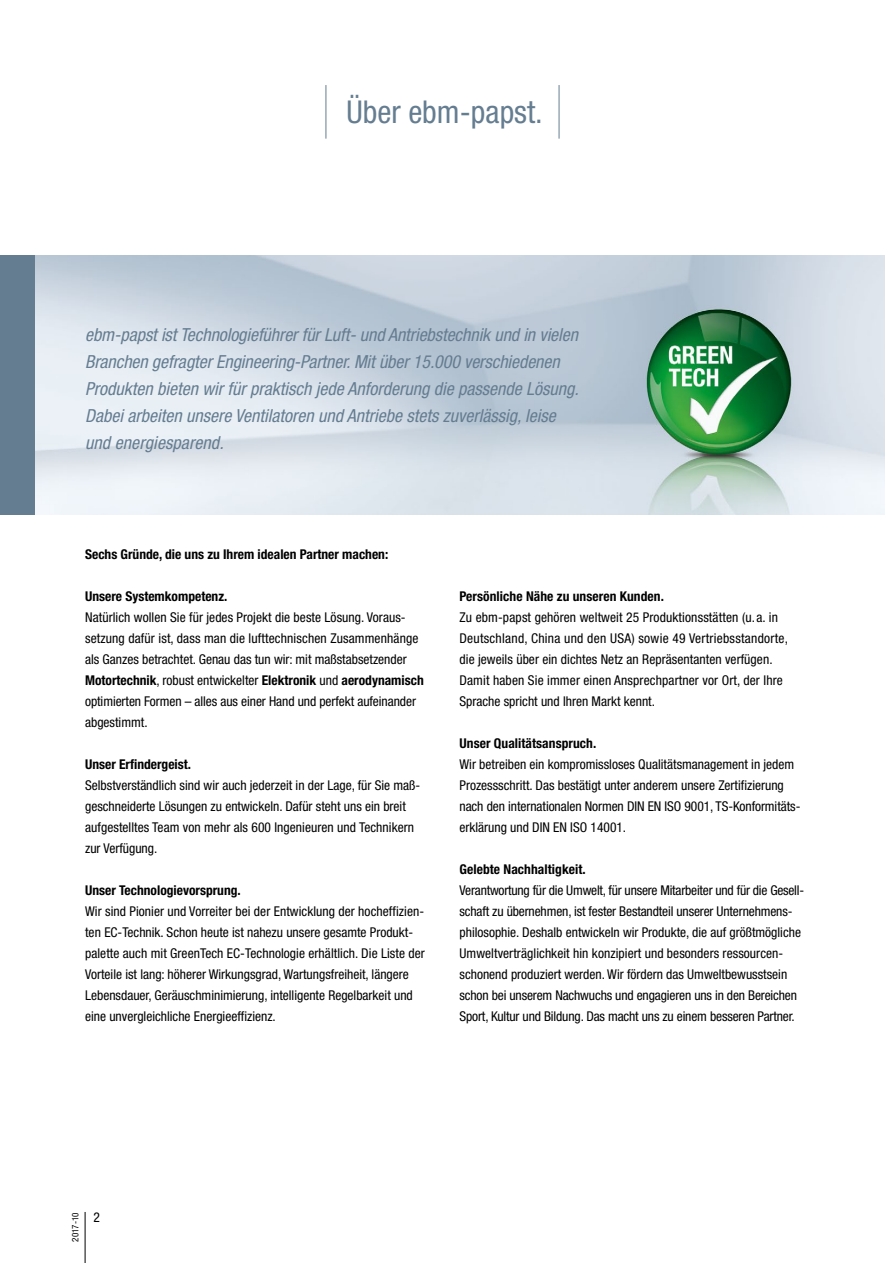
<style>
.page{position:relative;width:885px;height:1263px;background:#fff}
.page>*{position:absolute;margin:0;border:0;box-sizing:border-box;transform-origin:0 0}
.t1{font:condensed 31.5px "Helvetica Neue LT Pro";color:#657d91}
.t2{font:italic condensed 18px/27px "Helvetica Neue LT Pro";color:#657d91}
.t3{font:condensed 13.5px/21px "Helvetica Neue LT Pro";color:#000}
.t4{font:700 condensed 13.5px "Helvetica Neue LT Pro";color:#000}
.t5{font:condensed 9px "Helvetica Neue LT Std";letter-spacing:.01em;color:#000}
.s1{font-weight:700}
</style>
<div class="page">
<hr style="left:85px;top:1212px;width:1px;height:51px;background:#000">
<img style="left:34px;top:255px;width:850px;height:259px">
<hr style="left:325px;top:85px;width:1px;height:54px;background:#657d91">
<hr style="left:558px;top:85px;width:1px;height:54px;background:#657d91">
<div style="left:0;top:255px;width:34px;height:259px;background:#657d91"></div>
<h1 class="t1" style="left:346px;top:94px;width:198px">Über ebm-papst.</h1>
<p class="t2" style="left:85px;top:321px;width:495px">ebm-papst ist Technologieführer für Luft- und Antriebstechnik und in vielen Branchen gefragter Engineering-Partner. Mit über 15.000 verschiedenen Produkten bieten wir für praktisch jede Anforderung die passende Lösung.<br>Dabei arbeiten unsere Ventilatoren und Antriebe stets zuverlässig, leise und energiesparend.</p>
<p class="t4" style="left:85px;top:546px;width:304px">Sechs Gründe, die uns zu Ihrem idealen Partner machen:</p>
<p class="t4" style="left:85px;top:588px;width:144px">Unsere Systemkompetenz.</p>
<p class="t3" style="left:85px;top:607px;width:340px">Natürlich wollen Sie für jedes Projekt die beste Lösung. Voraus&shy;setzung dafür ist, dass man die lufttechnischen Zusammenhänge als Ganzes betrachtet. Genau das tun wir: mit maßstabsetzender <span class="s1">Motortechnik</span>, robust entwickelter <span class="s1">Elektronik</span> und <span class="s1">aerodynamisch </span>optimierten Formen – alles aus einer Hand und perfekt aufeinander abgestimmt.</p>
<p class="t4" style="left:85px;top:756px;width:107px">Unser Erfindergeist.</p>
<p class="t3" style="left:85px;top:775px;width:336px">Selbstverständlich sind wir auch jederzeit in der Lage, für Sie maß&shy;geschneiderte Lösungen zu entwickeln. Dafür steht uns ein breit aufgestelltes Team von mehr als 600 Ingenieuren und Technikern zur Verfügung.</p>
<p class="t4" style="left:85px;top:882px;width:157px">Unser Technologievorsprung.</p>
<p class="t3" style="left:85px;top:901px;width:341px">Wir sind Pionier und Vorreiter bei der Entwicklung der hocheffizien&shy;ten EC-Technik. Schon heute ist nahezu unsere gesamte Produkt&shy;palette auch mit GreenTech EC-Technologie erhältlich. Die Liste der Vorteile ist lang: höherer Wirkungsgrad, Wartungsfreiheit, längere Lebensdauer, Geräuschminimierung, intelligente Regelbarkeit und eine unvergleichliche Energieeffizienz.</p>
<p class="t4" style="left:459px;top:588px;width:206px">Persönliche Nähe zu unseren Kunden.</p>
<p class="t3" style="left:459px;top:607px;width:330px">Zu ebm-papst gehören weltweit 25 Produktionsstätten (u.a. in Deutschland, China und den USA) sowie 49 Vertriebsstandorte, die jeweils über ein dichtes Netz an Repräsentanten verfügen.<br>Damit haben Sie immer einen Ansprechpartner vor Ort, der Ihre Sprache spricht und Ihren Markt kennt.</p>
<p class="t4" style="left:459px;top:735px;width:138px">Unser Qualitätsanspruch.</p>
<p class="t3" style="left:459px;top:754px;width:342px">Wir betreiben ein kompromissloses Qualitätsmanagement in jedem Prozessschritt. Das bestätigt unter anderem unsere Zertifizierung nach den internationalen Normen DIN EN ISO 9001, TS-Konformitäts&shy;erklärung und DIN EN ISO 14001.</p>
<p class="t4" style="left:459px;top:861px;width:128px">Gelebte Nachhaltigkeit.</p>
<p class="t3" style="left:459px;top:880px;width:346px">Verantwortung für die Umwelt, für unsere Mitarbeiter und für die Gesell&shy;schaft zu übernehmen, ist fester Bestandteil unserer Unternehmens&shy;philosophie. Deshalb entwickeln wir Produkte, die auf größtmögliche Umweltverträglichkeit hin konzipiert und besonders ressourcen&shy;schonend produziert werden. Wir fördern das Umweltbewusstsein schon bei unserem Nachwuchs und engagieren uns in den Bereichen Sport, Kultur und Bildung. Das macht uns zu einem besseren Partner.</p>
<p class="t5" style="left:70px;top:1242px;width:31px;rotate:-90deg">2017-10</p>
<p class="t3" style="left:94px;top:1206px;width:8px">2</p>
</div>
